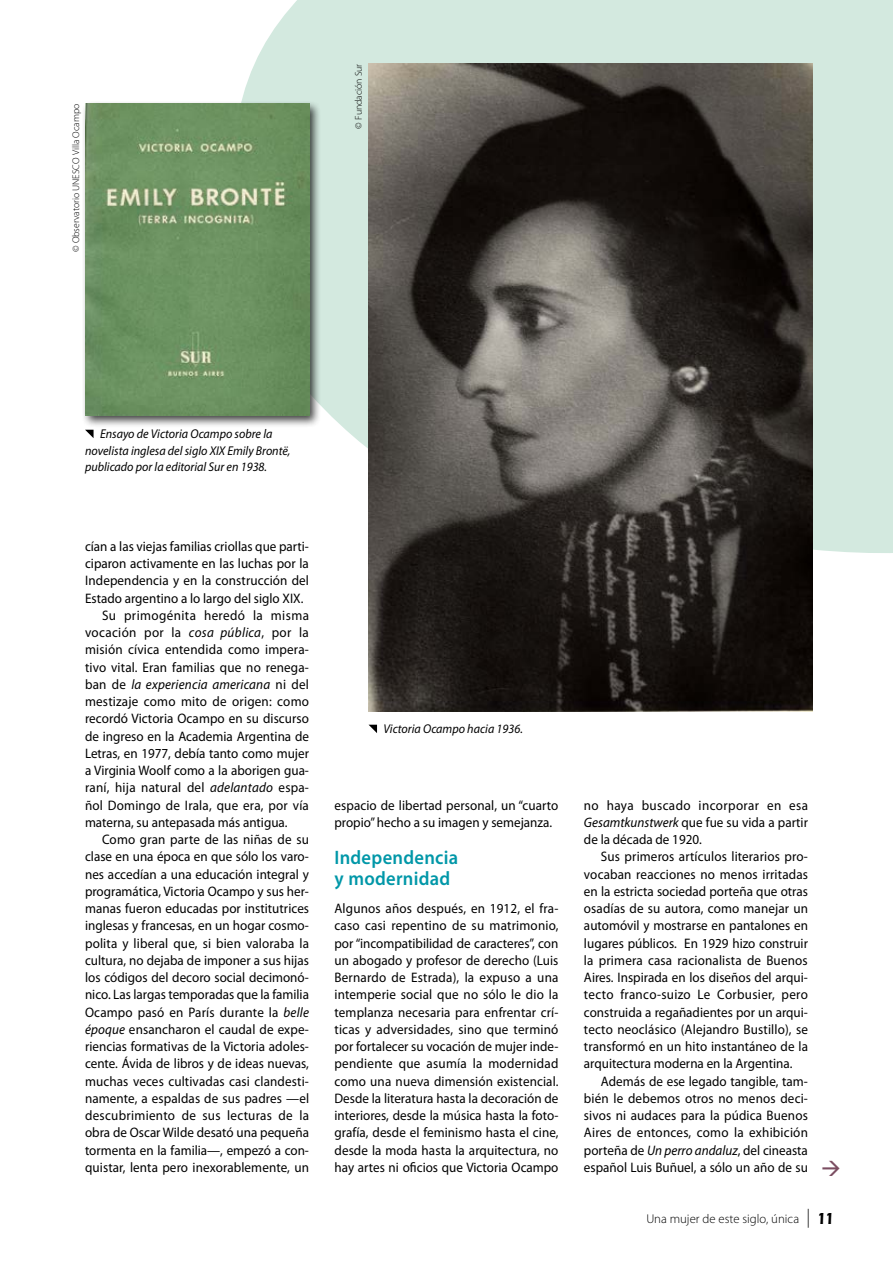
<style>
.page{position:relative;width:893px;height:1263px;background:#fff}
.page>*{position:absolute;margin:0;border:0;box-sizing:border-box;transform-origin:0 0}
.t1{font:600 19.5px/21px "Myriad Pro";letter-spacing:.015em;color:#0097a8;scale:.95 1}
.t2{font:13.8px/17.2px "Myriad Pro";letter-spacing:.005em;color:#000;text-align:justify;scale:.95 1}
.t3{font:13.8px "Myriad Pro";letter-spacing:.03em;color:#000;scale:.95 1}
.t4{font:italic 13.8px "Myriad Pro";letter-spacing:.015em;color:#000;scale:.95 1}
.t5{font:italic 12.75px/16.5px "Myriad Pro";color:#000;scale:.95 1}
.t6{font:300 12.75px "Myriad Pro";color:#000}
.t7{font:300 9.75px "Myriad Pro";color:#000}
.s1{font-style:italic}
.s2{font-style:normal}
.s3{font-weight:400;font-size:18.9px}
.s4{font-family:"ITC Eras Std";font-weight:600;font-size:16.5px}
</style>
<div class="page">
<svg style="left:242px;top:0;width:651px;height:553px;fill:#d3e9df"></svg>
<img style="left:368px;top:63px;width:445px;height:648px">
<div style="left:81px;top:100px;width:240px;height:328px;background:#000;opacity:.75"></div>
<img style="left:85px;top:104px;width:224px;height:312px">
<svg style="left:85px;top:430px;width:9px;height:8px"></svg>
<svg style="left:369px;top:725px;width:8px;height:8px"></svg>
<p class="t7" style="left:71px;top:252px;width:150px;rotate:-90deg">© Observatorio UNESCO Villa Ocampo</p>
<p class="t7" style="left:353px;top:129px;width:66px;rotate:-90deg">© Fundación Sur</p>
<p class="t5" style="left:85px;top:425px;width:218px;text-indent:15px">Ensayo de Victoria Ocampo sobre la novelista inglesa del siglo XIX Emily Brontë, publicado por la editorial Sur en 1938.</p>
<p class="t2" style="left:85px;top:537px;width:237px">cían a las viejas familias criollas que parti-</p>
<p class="t2" style="left:85px;top:555px;width:237px">ciparon activamente en las luchas por la</p>
<p class="t2" style="left:85px;top:572px;width:237px">Independencia y en la construcción del</p>
<p class="t2" style="left:85px;top:589px;width:231px">Estado argentino a lo largo del siglo XIX.</p>
<p class="t3" style="left:102px;top:607px;width:219px">Su primogénita heredó la misma</p>
<p class="t3" style="left:85px;top:624px;width:237px">vocación por la <span class="s1">cosa pública</span>, por la</p>
<p class="t2" style="left:85px;top:641px;width:237px">misión cívica entendida como impera-</p>
<p class="t2" style="left:85px;top:658px;width:237px">tivo vital. Eran familias que no renega-</p>
<p class="t4" style="left:85px;top:676px;width:237px"><span class="s2">ban de</span> la experiencia americana <span class="s2">ni del</span></p>
<p class="t2" style="left:85px;top:693px;width:237px">mestizaje como mito de origen: como</p>
<p class="t2" style="left:85px;top:710px;width:237px">recordó Victoria Ocampo en su discurso</p>
<p class="t2" style="left:85px;top:727px;width:237px">de ingreso en la Academia Argentina de</p>
<p class="t2" style="left:85px;top:744px;width:237px">Letras, en 1977, debía tanto como mujer</p>
<p class="t2" style="left:85px;top:762px;width:237px">a Virginia Woolf como a la aborigen gua-</p>
<p class="t2" style="left:85px;top:779px;width:237px">raní, hija natural del <span class="s1">adelantado</span> espa-</p>
<p class="t2" style="left:85px;top:796px;width:237px">ñol Domingo de Irala, que era, por vía</p>
<p class="t2" style="left:85px;top:813px;width:215px">materna, su antepasada más antigua.</p>
<p class="t2" style="left:102px;top:831px;width:219px">Como gran parte de las niñas de su</p>
<p class="t2" style="left:85px;top:848px;width:237px">clase en una época en que sólo los varo-</p>
<p class="t2" style="left:85px;top:865px;width:237px">nes accedían a una educación integral y</p>
<p class="t2" style="left:85px;top:882px;width:237px">programática, Victoria Ocampo y sus her-</p>
<p class="t2" style="left:85px;top:900px;width:237px">manas fueron educadas por institutrices</p>
<p class="t2" style="left:85px;top:917px;width:237px">inglesas y francesas, en un hogar cosmo-</p>
<p class="t2" style="left:85px;top:934px;width:237px">polita y liberal que, si bien valoraba la</p>
<p class="t2" style="left:85px;top:951px;width:237px">cultura, no dejaba de imponer a sus hijas</p>
<p class="t2" style="left:85px;top:969px;width:237px">los códigos del decoro social decimonó-</p>
<p class="t2" style="left:85px;top:986px;width:237px">nico. Las largas temporadas que la familia</p>
<p class="t2" style="left:85px;top:1003px;width:237px">Ocampo pasó en París durante la <span class="s1">belle</span></p>
<p class="t2" style="left:85px;top:1020px;width:237px"><span class="s1">époque</span> ensancharon el caudal de expe-</p>
<p class="t2" style="left:85px;top:1038px;width:237px">riencias formativas de la Victoria adoles-</p>
<p class="t2" style="left:85px;top:1055px;width:237px">cente. Ávida de libros y de ideas nuevas,</p>
<p class="t2" style="left:85px;top:1072px;width:237px">muchas veces cultivadas casi clandesti-</p>
<p class="t2" style="left:85px;top:1089px;width:237px">namente, a espaldas de sus padres —el</p>
<p class="t2" style="left:85px;top:1107px;width:237px">descubrimiento de sus lecturas de la</p>
<p class="t2" style="left:85px;top:1124px;width:237px">obra de Oscar Wilde desató una pequeña</p>
<p class="t2" style="left:85px;top:1141px;width:237px">tormenta en la familia—, empezó a con-</p>
<p class="t2" style="left:85px;top:1158px;width:237px">quistar, lenta pero inexorablemente, un</p>
<p class="t5" style="left:383px;top:720px;width:148px">Victoria Ocampo hacia 1936.</p>
<p class="t2" style="left:334px;top:796px;width:237px">espacio de libertad personal, un “cuarto propio” hecho a su imagen y semejanza.</p>
<h1 class="t1" style="left:334px;top:846px;width:132px">Independencia y modernidad</h1>
<p class="t2" style="left:334px;top:900px;width:237px">Algunos años después, en 1912, el fra&shy;caso casi repentino de su matrimonio, por “incompatibilidad de caracteres”, con un abogado y profesor de derecho (Luis Bernardo de Estrada), la expuso a una intemperie social que no sólo le dio la templanza necesaria para enfrentar crí&shy;ticas y adversidades, sino que terminó por fortalecer su vocación de mujer inde&shy;pendiente que asumía la modernidad como una nueva dimensión existencial.<br>Desde la literatura hasta la decoración de interiores, desde la música hasta la foto&shy;grafía, desde el feminismo hasta el cine, desde la moda hasta la arquitectura, no hay artes ni oficios que Victoria Ocampo</p>
<p class="t2" style="left:584px;top:796px;width:237px">no haya buscado incorporar en esa <span class="s1">Gesamtkunstwerk</span> que fue su vida a partir de la década de 1920.</p>
<p class="t2" style="left:584px;top:848px;width:237px;text-indent:17px">Sus primeros artículos literarios pro&shy;vocaban reacciones no menos irritadas en la estricta sociedad porteña que otras osadías de su autora, como manejar un automóvil y mostrarse en pantalones en lugares públicos. En 1929 hizo construir la primera casa racionalista de Buenos Aires. Inspirada en los diseños del arqui&shy;tecto franco-suizo Le Corbusier, pero construida a regañadientes por un arqui&shy;tecto neoclásico (Alejandro Bustillo), se transformó en un hito instantáneo de la arquitectura moderna en la Argentina.</p>
<p class="t2" style="left:584px;top:1072px;width:237px;text-indent:17px">Además de ese legado tangible, tam&shy;bién le debemos otros no menos deci&shy;sivos ni audaces para la púdica Buenos Aires de entonces, como la exhibición porteña de <span class="s1">Un perro andaluz</span>, del cineasta español Luis Buñuel, a sólo un año de su</p>
<p class="t6" style="left:646px;top:1211px;width:190px">Una mujer de este siglo, única <span class="s3">|</span> <span class="s4">11</span></p>
</div>
